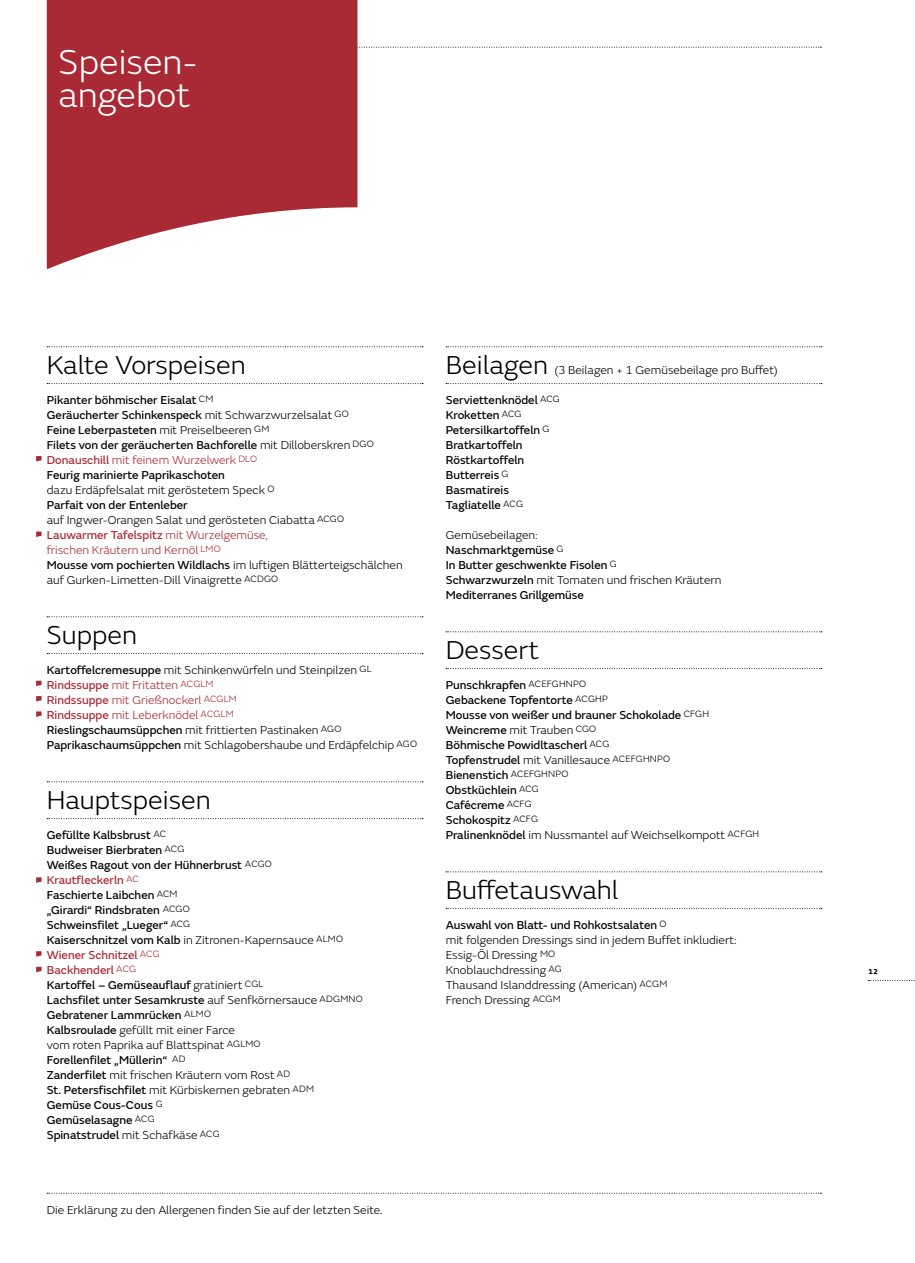
<style>
.page{position:relative;width:915px;height:1263px;background:#fff}
.page>*{position:absolute;margin:0;border:0;box-sizing:border-box;transform-origin:0 0}
.t1{font:300 36px/33px "FS Emeric";color:#fff}
.t2{font:300 27px "FS Emeric";color:#000}
.t3{font:12px/15px "FS Emeric Core";color:#000}
.t4{font:300 12px/15px "FS Emeric";color:#000}
.t5{font:12px "FS Emeric Core";color:#a92934}
.t6{font:300 12px "FS Emeric";color:#a92934}
.t7{font:700 7.5px "FS Emeric";color:#000}
.s1{font-family:"FS Emeric";font-weight:300}
.s2{font-family:"FS Emeric Core";font-weight:400}
.s3{color:#a92934}
.s4{font-family:"FS Emeric Core";font-weight:400;color:#a92934}
</style>
<div class="page">
<svg style="left:47px;top:1193px;width:774px;height:1px"></svg>
<svg style="left:868px;top:980px;width:47px;height:1px"></svg>
<svg style="left:357px;top:47px;width:464px;height:1px"></svg>
<svg style="left:47px;top:346px;width:376px;height:1px"></svg>
<svg style="left:47px;top:383px;width:376px;height:1px"></svg>
<svg style="left:47px;top:616px;width:376px;height:1px"></svg>
<svg style="left:47px;top:653px;width:376px;height:1px"></svg>
<svg style="left:47px;top:781px;width:376px;height:1px"></svg>
<svg style="left:47px;top:818px;width:376px;height:1px"></svg>
<svg style="left:446px;top:346px;width:375px;height:1px"></svg>
<svg style="left:446px;top:383px;width:375px;height:1px"></svg>
<svg style="left:446px;top:631px;width:375px;height:1px"></svg>
<svg style="left:446px;top:668px;width:375px;height:1px"></svg>
<svg style="left:446px;top:871px;width:375px;height:1px"></svg>
<svg style="left:446px;top:908px;width:375px;height:1px"></svg>
<svg style="left:47px;top:0;width:310px;height:269px;background:#b54852"></svg>
<svg style="left:36px;top:456px;width:6px;height:6px"></svg>
<svg style="left:36px;top:531px;width:6px;height:6px"></svg>
<svg style="left:36px;top:681px;width:6px;height:5px"></svg>
<svg style="left:36px;top:877px;width:6px;height:6px"></svg>
<svg style="left:36px;top:696px;width:6px;height:6px"></svg>
<svg style="left:36px;top:711px;width:6px;height:6px"></svg>
<svg style="left:36px;top:951px;width:6px;height:6px"></svg>
<svg style="left:36px;top:967px;width:6px;height:5px"></svg>
<h1 class="t1" style="left:58px;top:44px;width:141px">Speisen&shy;angebot</h1>
<h2 class="t2" style="left:47px;top:347px;width:200px">Kalte Vorspeisen</h2>
<p class="t3" style="left:47px;top:392px;width:328px">Pikanter böhmischer Eisalat <sup>CM<br></sup>Geräucherter Schinkenspeck <span class="s1">mit Schwarzwurzelsalat</span> <sup>GO </sup>Feine Leberpasteten <span class="s1">mit Preiselbeeren</span> <sup>GM<br></sup>Filets von der geräucherten Bachforelle <span class="s1">mit Dilloberskren</span> <sup>DGO</sup></p>
<p class="t6" style="left:47px;top:452px;width:212px"><span class="s2">Donauschill</span> mit feinem Wurzelwerk <sup>DLO</sup></p>
<p class="t3" style="left:47px;top:467px;width:179px">Feurig marinierte Paprikaschoten</p>
<p class="t4" style="left:47px;top:482px;width:229px">dazu Erdäpfelsalat mit geröstetem Speck <sup>O</sup></p>
<p class="t3" style="left:47px;top:497px;width:142px">Parfait von der Entenleber</p>
<p class="t4" style="left:47px;top:512px;width:299px">auf Ingwer-Orangen Salat und gerösteten Ciabatta <sup>ACGO</sup></p>
<p class="t5" style="left:47px;top:526px;width:223px">Lauwarmer Tafelspitz <span class="s1">mit Wurzelgemüse,</span></p>
<p class="t4" style="left:47px;top:542px;width:357px"><span class="s3">frischen Kräutern und Kernöl</span> <sup>LMO<br></sup><span class="s2">Mousse vom pochierten Wildlachs</span> im luftigen Blätterteigschälchen auf Gurken-Limetten-Dill Vinaigrette <sup>ACDGO</sup></p>
<h2 class="t2" style="left:47px;top:617px;width:92px">Suppen</h2>
<p class="t4" style="left:47px;top:662px;width:371px"><span class="s2">Kartoffelcremesuppe</span> mit Schinkenwürfeln und Steinpilzen <sup>GL </sup><span class="s4">Rindssuppe</span> <span class="s3">mit Fritatten</span> <sup>ACGLM<br></sup><span class="s4">Rindssuppe</span> <span class="s3">mit Grießnockerl</span> <sup>ACGLM<br></sup><span class="s4">Rindssuppe</span> <span class="s3">mit Leberknödel</span> <sup>ACGLM<br></sup><span class="s2">Rieslingschaumsüppchen</span> mit frittierten Pastinaken <sup>AGO </sup><span class="s2">Paprikaschaumsüppchen</span> mit Schlagobershaube und Erdäpfelchip <sup>AGO</sup></p>
<h2 class="t2" style="left:47px;top:782px;width:165px">Hauptspeisen</h2>
<p class="t3" style="left:47px;top:827px;width:317px">Gefüllte Kalbsbrust <sup>AC<br></sup>Budweiser Bierbraten <sup>ACG<br></sup>Weißes Ragout von der Hühnerbrust <sup>ACGO<br></sup><span class="s3">Krautfleckerln</span> <sup>AC<br></sup>Faschierte Laibchen <sup>ACM<br></sup>„Girardi“ Rindsbraten <sup>ACGO<br></sup>Schweinsfilet „Lueger“ <sup>ACG<br></sup>Kaiserschnitzel vom Kalb <span class="s1">in Zitronen-Kapernsauce</span> <sup>ALMO<br></sup><span class="s3">Wiener Schnitzel</span> <sup>ACG<br></sup><span class="s3">Backhenderl</span> <sup>ACG<br></sup>Kartoffel – Gemüseauflauf <span class="s1">gratiniert</span> <sup>CGL<br></sup>Lachsfilet unter Sesamkruste <span class="s1">auf Senfkörnersauce</span> <sup>ADGMNO<br></sup>Gebratener Lammrücken <sup>ALMO</sup></p>
<p class="t4" style="left:47px;top:1022px;width:215px"><span class="s2">Kalbsroulade</span> gefüllt mit einer Farce vom roten Paprika auf Blattspinat <sup>AGLMO</sup></p>
<p class="t3" style="left:47px;top:1052px;width:140px">Forellenfilet „Müllerin“ <sup>AD</sup></p>
<p class="t4" style="left:47px;top:1067px;width:268px"><span class="s2">Zanderfilet</span> mit frischen Kräutern vom Rost <sup>AD<br></sup><span class="s2">St. Petersfischfilet</span> mit Kürbiskernen gebraten <sup>ADM</sup></p>
<p class="t3" style="left:47px;top:1097px;width:174px">Gemüse Cous-Cous <sup>G<br></sup>Gemüselasagne <sup>ACG<br></sup>Spinatstrudel <span class="s1">mit Schafkäse</span> <sup>ACG</sup></p>
<p class="t4" style="left:47px;top:1202px;width:337px">Die Erklärung zu den Allergenen finden Sie auf der letzten Seite.</p>
<h2 class="t2" style="left:445px;top:347px;width:104px">Beilagen</h2>
<p class="t4" style="left:554px;top:362px;width:225px">(3 Beilagen + 1 Gemüsebeilage pro Buffet)</p>
<p class="t3" style="left:445px;top:392px;width:116px">Serviettenknödel <sup>ACG<br></sup>Kroketten <sup>ACG<br></sup>Petersilkartoffeln <sup>G<br></sup>Bratkartoffeln<br>Röstkartoffeln<br>Butterreis <sup>G<br></sup>Basmatireis<br>Tagliatelle <sup>ACG</sup></p>
<p class="t4" style="left:445px;top:527px;width:93px">Gemüsebeilagen:</p>
<p class="t3" style="left:445px;top:542px;width:172px">Naschmarktgemüse <sup>G<br></sup>In Butter geschwenkte Fisolen <sup>G</sup></p>
<p class="t4" style="left:445px;top:572px;width:277px"><span class="s2">Schwarzwurzeln</span> mit Tomaten und frischen Kräutern</p>
<p class="t3" style="left:445px;top:587px;width:140px">Mediterranes Grillgemüse</p>
<h2 class="t2" style="left:445px;top:632px;width:95px">Dessert</h2>
<p class="t3" style="left:445px;top:677px;width:265px">Punschkrapfen <sup>ACEFGHNPO<br></sup>Gebackene Topfentorte <sup>ACGHP<br></sup>Mousse von weißer und brauner Schokolade <sup>CFGH</sup></p>
<p class="t4" style="left:445px;top:722px;width:152px"><span class="s2">Weincreme</span> mit Trauben <sup>CGO</sup></p>
<p class="t3" style="left:445px;top:737px;width:165px">Böhmische Powidltascherl <sup>ACG</sup></p>
<p class="t4" style="left:445px;top:752px;width:226px"><span class="s2">Topfenstrudel</span> mit Vanillesauce <sup>ACEFGHNPO</sup></p>
<p class="t3" style="left:445px;top:767px;width:124px">Bienenstich <sup>ACEFGHNPO<br></sup>Obstküchlein <sup>ACG<br></sup>Cafécreme <sup>ACFG<br></sup>Schokospitz <sup>ACFG</sup></p>
<p class="t4" style="left:445px;top:827px;width:315px"><span class="s2">Pralinenknödel</span> im Nussmantel auf Weichselkompott <sup>ACFGH</sup></p>
<h2 class="t2" style="left:445px;top:872px;width:174px">Buffetauswahl</h2>
<p class="t3" style="left:445px;top:917px;width:222px">Auswahl von Blatt- und Rohkostsalaten <sup>O</sup></p>
<p class="t4" style="left:445px;top:932px;width:292px">mit folgenden Dressings sind in jedem Buffet inkludiert:<br>Essig-Öl Dressing <sup>MO<br></sup>Knoblauchdressing <sup>AG<br></sup>Thausand Islanddressing (American) <sup>ACGM<br></sup>French Dressing <sup>ACGM</sup></p>
<p class="t7" style="left:867px;top:966px;width:11px">12</p>
</div>
